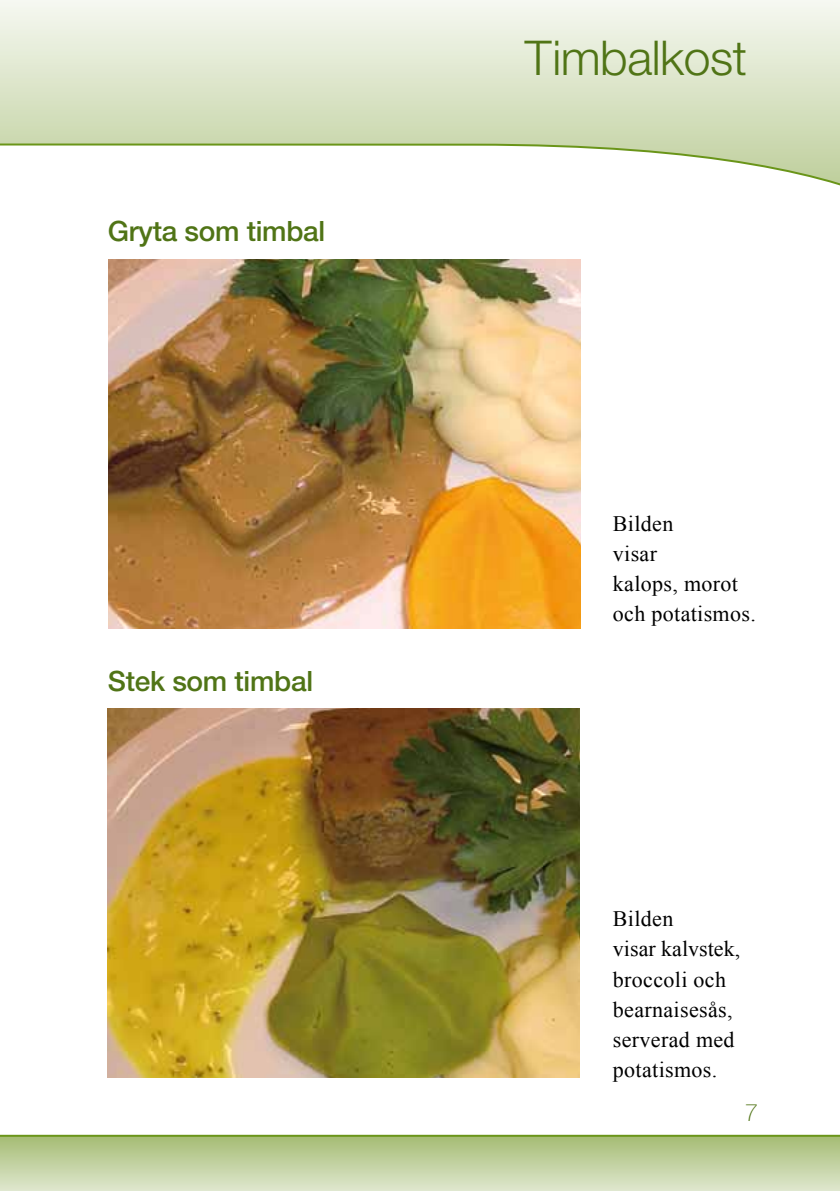
<style>
.page{position:relative;width:840px;height:1191px;background:#fff}
.page>*{position:absolute;margin:0;border:0;box-sizing:border-box;transform-origin:0 0}
.t1{font:300 48px "Helvetica Neue LT Pro";letter-spacing:-.01em;color:#507416}
.t2{font:500 28px "Helvetica Neue LT Pro";letter-spacing:-.01em;color:#507416}
.t3{font:100 24px "Helvetica Neue LT Pro";color:#507416}
.t4{font:22px/30px "Times New Roman";letter-spacing:.015em;color:#000}
</style>
<div class="page">
<svg style="left:0;top:0;width:839px;height:271px"></svg>
<svg style="left:0;top:1134px;width:839px;height:57px;background:#c0d09e"></svg>
<img style="left:109px;top:259px;width:471px;height:369px">
<img style="left:108px;top:709px;width:471px;height:369px">
<p class="t2" style="left:108px;top:214px;width:219px">Gryta som timbal</p>
<p class="t2" style="left:108px;top:664px;width:207px">Stek som timbal</p>
<h1 class="t1" style="left:524px;top:28px;width:223px">Timbalkost</h1>
<p class="t4" style="left:612px;top:508px;width:144px">Bilden<br>visar<br>kalops, morot och potatismos.</p>
<p class="t4" style="left:612px;top:903px;width:129px">Bilden<br>visar kalvstek, broccoli och bearnaisesås, serverad med potatismos.</p>
<p class="t3" style="left:744px;top:1099px;width:15px">7</p>
</div>
